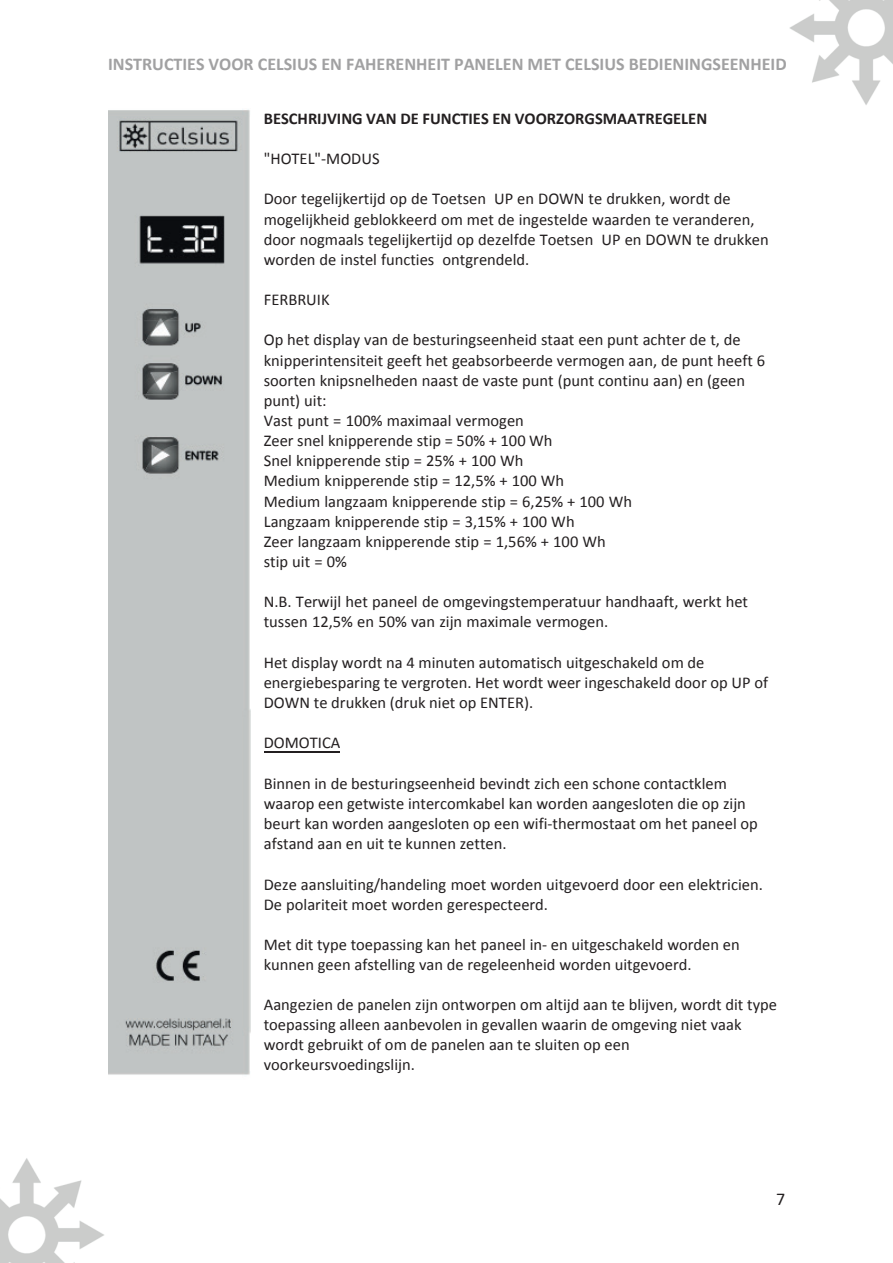
<style>
.page{position:relative;width:893px;height:1263px;background:#fff}
.page>*{position:absolute;margin:0;border:0;box-sizing:border-box;transform-origin:0 0}
.t1{font:700 18px "Calibri";color:#a1a1a2}
.t2{font:18px "Calibri";color:#231f20}
.t3{font:16.5px/20.1px "Calibri";color:#231f20}
.t4{font:700 16.5px "Calibri";color:#231f20}
</style>
<div class="page">
<img style="left:789px;top:0;width:104px;height:105px">
<img style="left:0;top:1158px;width:104px;height:105px">
<img style="left:109px;top:109px;width:141px;height:966px">
<hr style="left:264px;top:751px;width:76px;height:1px;background:#231f20">
<p class="t1" style="left:108px;top:53px;width:680px">INSTRUCTIES VOOR CELSIUS EN FAHERENHEIT PANELEN MET CELSIUS BEDIENINGSEENHEID</p>
<p class="t4" style="left:264px;top:108px;width:445px">BESCHRIJVING VAN DE FUNCTIES EN VOORZORGSMAATREGELEN</p>
<p class="t3" style="left:264px;top:148px;width:117px">"HOTEL"-MODUS</p>
<p class="t3" style="left:264px;top:189px;width:506px">Door tegelijkertijd op de Toetsen UP en DOWN te drukken, wordt de mogelijkheid geblokkeerd om met de ingestelde waarden te veranderen, door nogmaals tegelijkertijd op dezelfde Toetsen UP en DOWN te drukken worden de instel functies ontgrendeld.</p>
<p class="t3" style="left:264px;top:289px;width:67px">FERBRUIK</p>
<p class="t3" style="left:264px;top:330px;width:503px">Op het display van de besturingseenheid staat een punt achter de t, de knipperintensiteit geeft het geabsorbeerde vermogen aan, de punt heeft 6 soorten knipsnelheden naast de vaste punt (punt continu aan) en (geen punt) uit:<br>Vast punt = 100% maximaal vermogen<br>Zeer snel knipperende stip = 50% + 100 Wh<br>Snel knipperende stip = 25% + 100 Wh<br>Medium knipperende stip = 12,5% + 100 Wh<br>Medium langzaam knipperende stip = 6,25% + 100 Wh<br>Langzaam knipperende stip = 3,15% + 100 Wh<br>Zeer langzaam knipperende stip = 1,56% + 100 Wh<br>stip uit = 0%</p>
<p class="t3" style="left:264px;top:592px;width:486px">N.B. Terwijl het paneel de omgevingstemperatuur handhaaft, werkt het tussen 12,5% en 50% van zijn maximale vermogen.</p>
<p class="t3" style="left:264px;top:652px;width:506px">Het display wordt na 4 minuten automatisch uitgeschakeld om de energiebesparing te vergroten. Het wordt weer ingeschakeld door op UP of<br>DOWN te drukken (druk niet op ENTER).</p>
<p class="t3" style="left:264px;top:732px;width:78px">DOMOTICA</p>
<p class="t3" style="left:264px;top:773px;width:496px">Binnen in de besturingseenheid bevindt zich een schone contactklem waarop een getwiste intercomkabel kan worden aangesloten die op zijn beurt kan worden aangesloten op een wifi-thermostaat om het paneel op afstand aan en uit te kunnen zetten.</p>
<p class="t3" style="left:264px;top:874px;width:500px">Deze aansluiting/handeling moet worden uitgevoerd door een elektricien.<br>De polariteit moet worden gerespecteerd.</p>
<p class="t3" style="left:264px;top:935px;width:477px">Met dit type toepassing kan het paneel in- en uitgeschakeld worden en kunnen geen afstelling van de regeleenheid worden uitgevoerd.</p>
<p class="t3" style="left:264px;top:995px;width:515px">Aangezien de panelen zijn ontworpen om altijd aan te blijven, wordt dit type toepassing alleen aanbevolen in gevallen waarin de omgeving niet vaak wordt gebruikt of om de panelen aan te sluiten op een voorkeursvoedingslijn.</p>
<p class="t2" style="left:776px;top:1187px;width:11px">7</p>
</div>
